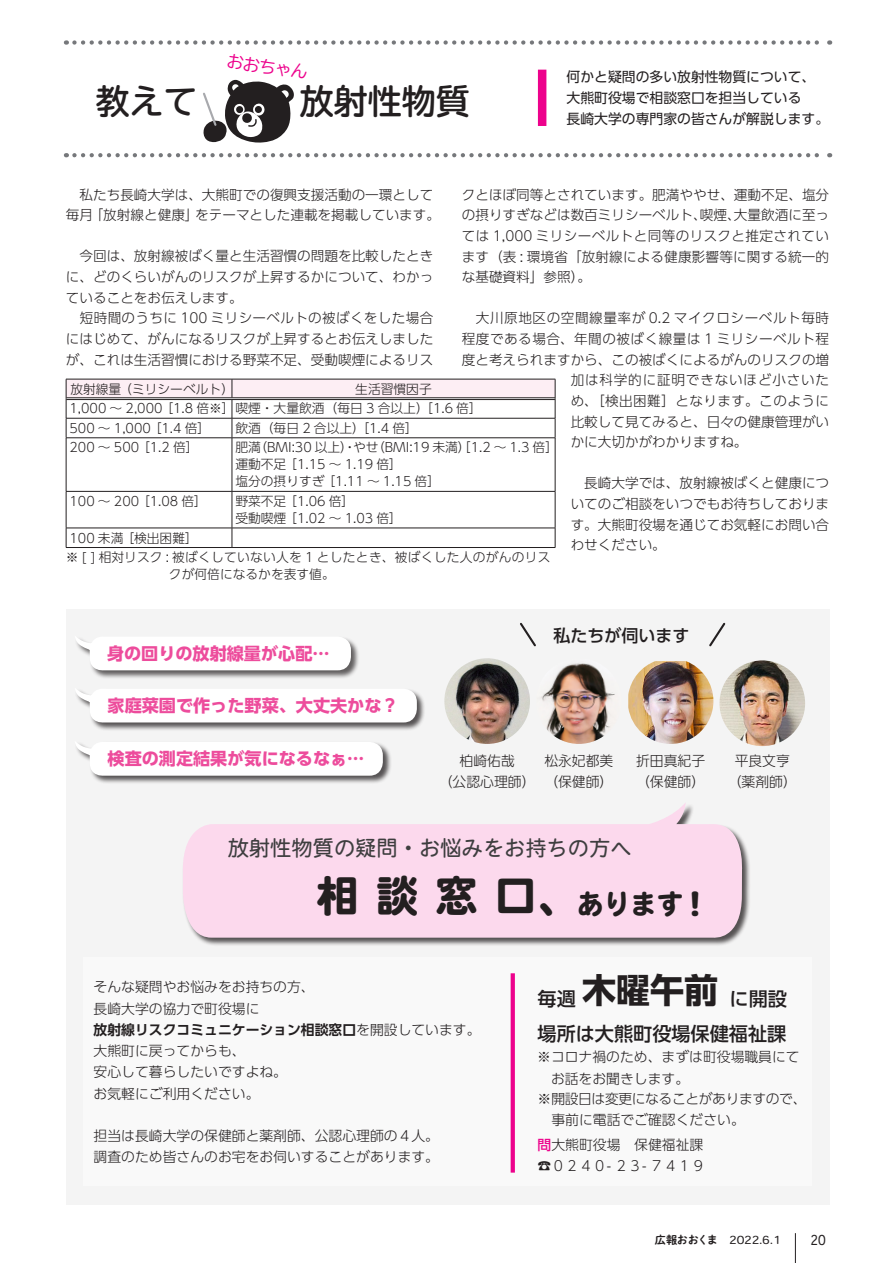
<style>
.page{position:relative;width:893px;height:1263px;background:#fff}
.page>*{position:absolute;margin:0;border:0;box-sizing:border-box;transform-origin:0 0}
.t1{font:42.45px "Heisei Maru Go Std W8";color:#231f20}
.t2{font:700 34.05px "TBUDR Go Std";color:#231f20}
.t3{font:700 34.05px "UD Shin Go Pro";color:#231f20}
.t4{font:31.95px "Heisei Maru Go Std W8";color:#231f20}
.t5{font:26.55px "Heisei Maru Go Std W8";color:#231f20}
.t6{font:21.3px "Heisei Maru Go Std W4";color:#3e3e3f}
.t7{font:500 19.2px/35.1px "UD Shin Go Pro";color:#231f20}
.t8{font:700 17.1px "UD Shin Go Pro";color:#ed4c9c}
.t9{font:500 16.95px "UD Shin Go Pro";color:#231f20}
.t10{font:16.95px "TBUDR Go Std";color:#ed028c}
.t11{font:300 13.8px/21.3px "UD Shin Go Pro";color:#231f20}
.t12{font:13.8px/21.3px "UD Shin Go Pr 6 N";color:#231f20}
.t13{font:300 13.8px/21.3px "UD Shin Go Pro";letter-spacing:-.03em;color:#231f20}
.t14{font:13.8px "Heisei Maru Go Std W4";color:#231f20;scale:.8 1}
.t15{font:300 13.65px/20.7px "UD Shin Go Pr 6 N";color:#231f20}
.t16{font:300 13.65px "UD Shin Go Pr 6 N";letter-spacing:.035em;color:#231f20}
.t17{font:300 13.65px "UD Shin Go Pr 6 N";letter-spacing:.04em;color:#231f20}
.t18{font:300 13.65px "UD Shin Go Pr 6 N";letter-spacing:.06em;color:#231f20}
.t19{font:300 12.75px/19.5px "UD Shin Go Pr 6 N";color:#231f20}
.t20{font:300 12.75px/20px "UD Shin Go Pr 6 N";letter-spacing:.02em;color:#231f20}
.t21{font:11.1px "Heisei Maru Go Std W4";color:#231f20}
.t22{font:11.1px "P Shuei NM Go Std N B";letter-spacing:-.035em;color:#231f20}
.s1{font-family:"UD Shin Go Pro De";font-weight:700}
.s2{font-weight:500;color:#ed028c}
</style>
<div class="page">
<div style="left:66px;top:609px;width:763px;height:595px;background:#f4f4f4"></div>
<svg style="left:203px;top:80px;width:91px;height:63px"></svg>
<div style="left:538px;top:70px;width:8px;height:56px;background:#ed028c"></div>
<svg style="left:74px;top:40px;width:756px;height:5px"></svg>
<svg style="left:74px;top:153px;width:756px;height:4px"></svg>
<div style="left:83px;top:957px;width:729px;height:228px;background:#fff"></div>
<div style="left:183px;top:802px;width:568px;height:144px;background:#231f20;opacity:.75"></div>
<svg style="left:183px;top:802px;width:560px;height:137px;fill:#fcd9ed"></svg>
<svg style="left:511px;top:973px;width:4px;height:199px"></svg>
<div style="left:75px;top:688px;width:351px;height:43px;background:#231f20;opacity:.75"></div>
<svg style="left:75px;top:688px;width:342px;height:35px"></svg>
<div style="left:75px;top:741px;width:317px;height:44px;background:#231f20;opacity:.75"></div>
<svg style="left:75px;top:741px;width:308px;height:36px"></svg>
<div style="left:75px;top:636px;width:285px;height:43px;background:#231f20;opacity:.7"></div>
<svg style="left:75px;top:636px;width:276px;height:35px"></svg>
<svg style="left:520px;top:622px;width:16px;height:25px"></svg>
<svg style="left:709px;top:622px;width:17px;height:25px"></svg>
<img style="left:628px;top:661px;width:85px;height:83px">
<img style="left:719px;top:660px;width:86px;height:86px;border-radius:43px">
<img style="left:536px;top:658px;width:86px;height:86px;border-radius:43px">
<img style="left:444px;top:658px;width:86px;height:86px;border-radius:43px">
<svg style="left:66px;top:379px;width:490px;height:59px"></svg>
<hr style="left:66px;top:437px;width:166px;height:1px;background:#231f20">
<hr style="left:66px;top:438px;width:1px;height:53px;background:#231f20">
<hr style="left:232px;top:437px;width:323px;height:1px;background:#231f20">
<hr style="left:232px;top:438px;width:1px;height:53px;background:#231f20">
<hr style="left:555px;top:438px;width:1px;height:53px;background:#231f20">
<hr style="left:66px;top:491px;width:166px;height:1px;background:#231f20">
<hr style="left:66px;top:492px;width:1px;height:36px;background:#231f20">
<hr style="left:232px;top:491px;width:323px;height:1px;background:#231f20">
<hr style="left:232px;top:492px;width:1px;height:36px;background:#231f20">
<hr style="left:555px;top:492px;width:1px;height:36px;background:#231f20">
<hr style="left:66px;top:528px;width:166px;height:1px;background:#231f20">
<svg style="left:66px;top:528px;width:1px;height:19px"></svg>
<hr style="left:232px;top:528px;width:323px;height:1px;background:#231f20">
<svg style="left:232px;top:528px;width:1px;height:19px"></svg>
<svg style="left:555px;top:528px;width:1px;height:19px"></svg>
<hr style="left:66px;top:547px;width:166px;height:1px;background:#231f20">
<hr style="left:232px;top:547px;width:323px;height:1px;background:#231f20">
<hr style="left:66px;top:397px;width:166px;height:1px;background:#231f20">
<hr style="left:66px;top:399px;width:166px;height:1px;background:#231f20">
<hr style="left:232px;top:397px;width:323px;height:1px;background:#231f20">
<hr style="left:232px;top:399px;width:323px;height:1px;background:#231f20">
<hr style="left:795px;top:1233px;width:1px;height:30px;background:#231f20">
<p class="t10" style="left:229px;top:47px;width:83px;rotate:8deg">おおちゃん</p>
<p class="t2" style="left:96px;top:74px;width:376px">教えて　　　放射性物質</p>
<p class="t12" style="left:567px;top:65px;width:264px">何かと疑問の多い放射性物質について、大熊町役場で相談窓口を担当している<br>長崎大学の専門家の皆さんが解説します。</p>
<p class="t15" style="left:462px;top:184px;width:369px;text-align:right">クとほぼ同等とされています。肥満ややせ、運動不足、塩分大量飲酒に至っ</p>
<p class="t15" style="left:195px;top:184px;width:246px;text-indent:-129px">　私たち長崎大学は、大熊町での復興支援活動の一環としてをテーマとした連載を掲載しています。</p>
<p class="t15" style="left:462px;top:204px;width:369px">の摂りすぎなどは数百ミリシーベルト、<br>ては 1,000 ミリシーベルトと同等のリスクと推定されています（表 : 環境省「放射線による健康影響等に関する統一的な基礎資料」参照。(</p>
<p class="t17" style="left:462px;top:307px;width:369px">　大川原地区の空間線量率が 0.2 マイクロシーベルト毎時</p>
<p class="t16" style="left:462px;top:328px;width:369px">程度である場合、年間の被ばく線量は 1 ミリシーベルト程</p>
<p class="t15" style="left:462px;top:349px;width:369px">度と考えられますから、この被ばくによるがんのリスクの増</p>
<p class="t18" style="left:571px;top:369px;width:260px">加は科学的に証明できないほど小さいた</p>
<p class="t16" style="left:571px;top:390px;width:260px">め、［検出困難］となります。このように</p>
<p class="t15" style="left:571px;top:410px;width:260px">比較して見てみると、日々の健康管理がい</p>
<p class="t15" style="left:571px;top:431px;width:178px">かに大切かがわかりますね。</p>
<p class="t15" style="left:571px;top:472px;width:260px;text-align:justify">　長崎大学では、放射線被ばくと健康についてのご相談をいつでもお待ちしております。大熊町役場を通じてお気軽にお問い合わせください。</p>
<p class="t15" style="left:90px;top:204px;width:110px">「放射線と健康」</p>
<p class="t15" style="left:66px;top:204px;width:29px">毎月</p>
<p class="t15" style="left:66px;top:245px;width:369px">　今回は、放射線被ばく量と生活習慣の問題を比較したときに、どのくらいがんのリスクが上昇するかについて、わかっていることをお伝えします。<br>　短時間のうちに 100 ミリシーベルトの被ばくをした場合にはじめて、がんになるリスクが上昇するとお伝えしましたが、これは生活習慣における野菜不足、受動喫煙によるリス</p>
<p class="t15" style="left:700px;top:204px;width:42px">喫煙、</p>
<p class="t19" style="left:119px;top:379px;width:116px">（ミリシーベルト）</p>
<p class="t19" style="left:355px;top:379px;width:78px">生活習慣因子</p>
<p class="t19" style="left:70px;top:379px;width:53px">放射線量</p>
<p class="t19" style="left:160px;top:398px;width:323px">［1.8 倍※］喫煙・大量飲酒（毎日 3 合以上）［1.6 倍[</p>
<p class="t19" style="left:70px;top:398px;width:95px">1,000 ～ 2,000</p>
<p class="t19" style="left:235px;top:418px;width:184px">飲酒（毎日 2 合以上）［1.4 倍[</p>
<p class="t19" style="left:149px;top:418px;width:63px">［1.4 倍］</p>
<p class="t19" style="left:70px;top:418px;width:83px">500 ～ 1,000</p>
<p class="t19" style="left:254px;top:437px;width:103px">（BMI:30 以上）・</p>
<p class="t19" style="left:372px;top:437px;width:187px">（BMI:19 未満）［1.2 ～ 1.3 倍[</p>
<p class="t19" style="left:137px;top:437px;width:63px">［1.2 倍］</p>
<p class="t19" style="left:235px;top:437px;width:27px">肥満</p>
<p class="t19" style="left:353px;top:437px;width:27px">やせ</p>
<p class="t19" style="left:70px;top:437px;width:71px">200 ～ 500</p>
<p class="t19" style="left:284px;top:454px;width:119px">［1.15 ～ 1.19 倍[</p>
<p class="t19" style="left:235px;top:454px;width:53px">運動不足</p>
<p class="t19" style="left:284px;top:471px;width:71px;text-indent:-49px">塩分の摂りすぎ［1.06 倍[</p>
<p class="t19" style="left:323px;top:471px;width:119px">［1.11 ～ 1.15 倍[</p>
<p class="t19" style="left:137px;top:491px;width:71px">［1.08 倍］</p>
<p class="t19" style="left:235px;top:491px;width:53px">野菜不足</p>
<p class="t19" style="left:70px;top:491px;width:71px">100 ～ 200</p>
<p class="t19" style="left:235px;top:508px;width:53px">受動喫煙</p>
<p class="t19" style="left:284px;top:508px;width:119px">［1.02 ～ 1.03 倍[</p>
<p class="t19" style="left:121px;top:527px;width:78px">［検出困難[</p>
<p class="t20" style="left:66px;top:527px;width:486px">100 未満<br>※ [ ] 相対リスク : 被ばくしていない人を 1 としたとき、被ばくした人のがんのリス</p>
<p class="t19" style="left:169px;top:564px;width:167px">クが何倍になるかを表す値。</p>
<p class="t8" style="left:107px;top:640px;width:224px">身の回りの放射線量が心配...</p>
<p class="t8" style="left:108px;top:692px;width:292px">家庭菜園で作った野菜、大丈夫かな?</p>
<p class="t8" style="left:108px;top:745px;width:258px">検査の測定結果が気になるなぁ...</p>
<p class="t9" style="left:553px;top:622px;width:138px">私たちが伺います</p>
<p class="t11" style="left:439px;top:749px;width:98px;text-align:center">柏崎佑哉<br>（公認心理師(</p>
<p class="t11" style="left:544px;top:749px;width:71px">松永妃都美（保健師(</p>
<p class="t11" style="left:636px;top:749px;width:71px">折田真紀子（保健師(</p>
<p class="t11" style="left:728px;top:749px;width:71px;text-align:center">平良文亨（薬剤師(</p>
<p class="t6" style="left:228px;top:834px;width:405px">放射性物質の疑問・お悩みをお持ちの方へ</p>
<p class="t1" style="left:316px;top:873px;width:267px">相談窓口、</p>
<p class="t5" style="left:577px;top:889px;width:108px">あります</p>
<p class="t4" style="left:690px;top:886px;width:11px">!</p>
<p class="t11" style="left:94px;top:976px;width:388px">そんな疑問やお悩みをお持ちの方、<br>長崎大学の協力で町役場に<br><span class="s1">放射線リスクコミュニケーション相談窓口</span>を開設しています。大熊町に戻ってからも、<br>安心して暮らしたいですよね。<br>お気軽にご利用ください。</p>
<p class="t11" style="left:94px;top:1125px;width:347px">担当は長崎大学の保健師と薬剤師、公認心理師の４人。</p>
<p class="t11" style="left:94px;top:1146px;width:347px">調査のため皆さんのお宅をお伺いすることがあります。</p>
<p class="t3" style="left:582px;top:962px;width:138px">木曜午前</p>
<p class="t7" style="left:538px;top:981px;width:250px">毎週<br>場所は大熊町役場保健福祉課</p>
<p class="t7" style="left:730px;top:981px;width:59px">に開設</p>
<p class="t11" style="left:537px;top:1046px;width:264px">※コロナ禍のため、まずは町役場職員にて　お話をお聞きします。</p>
<p class="t13" style="left:538px;top:1087px;width:270px">※開設日は変更になることがありますので、　事前に電話でご確認ください。</p>
<p class="t11" style="left:538px;top:1133px;width:167px"><span class="s2">問</span>大熊町役場　保健福祉課</p>
<p class="t11" style="left:538px;top:1154px;width:169px">☎０２４０- ２３- ７４１９</p>
<p class="t22" style="left:655px;top:1232px;width:64px">広報おおくま</p>
<p class="t21" style="left:729px;top:1232px;width:53px">2022.6.1</p>
<p class="t14" style="left:811px;top:1231px;width:20px">20</p>
</div>
